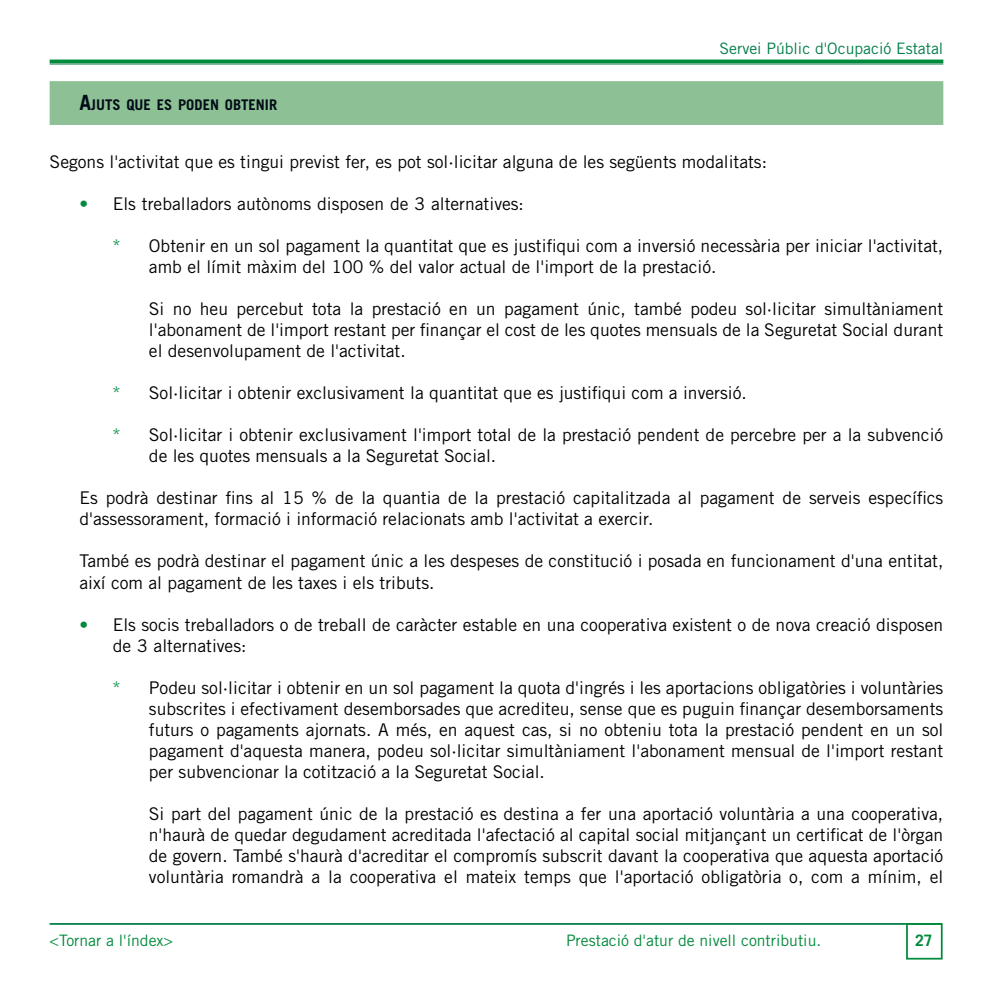
<style>
.page{position:relative;width:993px;height:993px;background:#fff}
.page>*{position:absolute;margin:0;border:0;box-sizing:border-box;transform-origin:0 0}
.t1{font:17.5px/21px "Trade Gothic LT Std";color:#000}
.t2{font:15.75px "Trade Gothic LT Std";color:#008a3c}
.t3{font:15.75px "Trade Gothic LT Std";color:#007e48}
.t4{font:700 15.75px "Trade Gothic LT Std";color:#008a3c}
.t5{font:700 14.7px "Trade Gothic LT Std";color:#030d18}
.s1{font-size:21px}
.s2{color:#008a3c}
</style>
<div class="page">
<hr style="left:50px;top:922px;width:891px;height:2px;background:#007e48">
<div style="left:905px;top:922px;width:37px;height:37px;border:2px solid #008a3c"></div>
<svg style="left:50px;top:59px;width:893px;height:4px;fill:#008a3c"></svg>
<hr style="left:50px;top:63px;width:893px;height:2px;background:#62aa88">
<div style="left:50px;top:81px;width:893px;height:44px;background:#8dc095"></div>
<p class="t5" style="left:79px;top:96px;width:124px"><span class="s1">A</span>JUTS QUE ES PODEN</p>
<p class="t5" style="left:225px;top:96px;width:54px">OBTENIR</p>
<p class="t3" style="left:719px;top:39px;width:225px">Servei Públic d'Ocupació Estatal</p>
<p class="t1" style="left:50px;top:151px;width:718px">Segons l'activitat que es tingui previst fer, es pot sol·licitar alguna de les següents modalitats:</p>
<p class="t1" style="left:79px;top:193px;width:446px"><span class="s2">•</span> Els treballadors autònoms disposen de 3 alternatives:</p>
<p class="t1" style="left:149px;top:235px;width:795px;text-indent:-37px"><span class="s2">*</span> Obtenir en un sol pagament la quantitat que es justifiqui com a inversió necessària per iniciar l'activitat, amb el límit màxim del 100 % del valor actual de l'import de la prestació.</p>
<p class="t1" style="left:149px;top:298px;width:795px;text-align:justify">Si no heu percebut tota la prestació en un pagament únic, també podeu sol·licitar simultàniament l'abonament de l'import restant per finançar el cost de les quotes mensuals de la Seguretat Social durant el desenvolupament de l'activitat.</p>
<p class="t1" style="left:112px;top:382px;width:636px"><span class="s2">*</span> Sol·licitar i obtenir exclusivament la quantitat que es justifiqui com a inversió.</p>
<p class="t1" style="left:149px;top:424px;width:795px;text-indent:-37px"><span class="s2">*</span> Sol·licitar i obtenir exclusivament l'import total de la prestació pendent de percebre per a la subvenció de les quotes mensuals a la Seguretat Social.</p>
<p class="t1" style="left:79px;top:487px;width:865px">Es podrà destinar fins al 15 % de la quantia de la prestació capitalitzada al pagament de serveis específics d'assessorament, formació i informació relacionats amb l'activitat a exercir.</p>
<p class="t1" style="left:79px;top:550px;width:865px">També es podrà destinar el pagament únic a les despeses de constitució i posada en funcionament d'una entitat, així com al pagament de les taxes i els tributs.</p>
<p class="t1" style="left:113px;top:613px;width:831px;text-indent:-33px"><span class="s2">•</span> Els socis treballadors o de treball de caràcter estable en una cooperativa existent o de nova creació disposen de 3 alternatives:</p>
<p class="t1" style="left:149px;top:676px;width:795px;text-align:justify;text-indent:-37px"><span class="s2">*</span> Podeu sol·licitar i obtenir en un sol pagament la quota d'ingrés i les aportacions obligatòries i voluntàries subscrites i efectivament desemborsades que acrediteu, sense que es puguin finançar desemborsaments futurs o pagaments ajornats. A més, en aquest cas, si no obteniu tota la prestació pendent en un sol pagament d'aquesta manera, podeu sol·licitar simultàniament l'abonament mensual de l'import restant per subvencionar la cotització a la Seguretat Social.</p>
<p class="t1" style="left:149px;top:802px;width:795px;text-align:justify">Si part del pagament únic de la prestació es destina a fer una aportació voluntària a una cooperativa, n'haurà de quedar degudament acreditada l'afectació al capital social mitjançant un certificat de l'òrgan de govern. També s'haurà d'acreditar el compromís subscrit davant la cooperativa que aquesta aportació voluntària romandrà a la cooperativa el mateix temps que l'aportació obligatòria o, com a mínim, el</p>
<p class="t2" style="left:50px;top:930px;width:125px">&lt;Tornar a l'índex&gt;</p>
<p class="t4" style="left:914px;top:930px;width:19px">27</p>
<p class="t2" style="left:566px;top:930px;width:257px">Prestació d'atur de nivell contributiu.</p>
</div>
